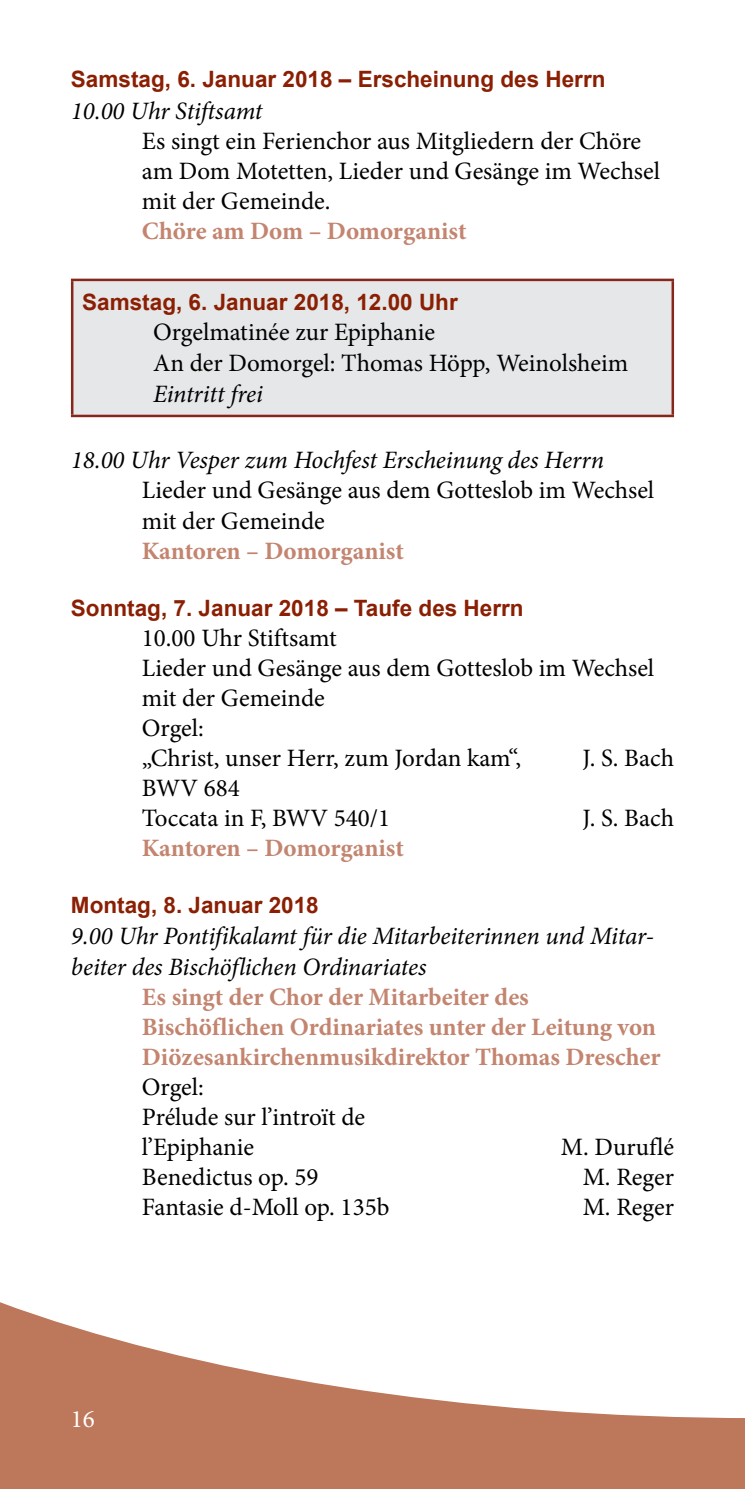
<style>
.page{position:relative;width:745px;height:1489px;background:#fff}
.page>*{position:absolute;margin:0;border:0;box-sizing:border-box;transform-origin:0 0}
.t1{font:25px/30px "Minion Pro";color:#000}
.t2{font:700 25px/30px "Minion Pro";color:#c38570}
.t3{font:italic 25px/31.2px "Minion Pro";letter-spacing:-.01em;color:#000}
.t4{font:25px "Minion Pro";color:#fff}
.t5{font:700 22.5px "Arial";color:#8a1f03}
</style>
<div class="page">
<div style="left:0;top:1240px;width:744px;height:248px;background:#bd775b"></div>
<svg style="left:0;top:1240px;width:744px;height:177px;fill:#fff"></svg>
<div style="left:72px;top:280px;width:600px;height:136px;background:#e6e7e8"></div>
<hr style="left:71px;top:281px;width:2px;height:133px;background:#87261a">
<hr style="left:71px;top:278px;width:602px;height:3px;background:#87261a">
<hr style="left:671px;top:281px;width:2px;height:133px;background:#87261a">
<hr style="left:71px;top:414px;width:602px;height:3px;background:#87261a">
<p class="t5" style="left:71px;top:64px;width:535px">Samstag, 6. Januar 2018 – Erscheinung des Herrn</p>
<p class="t3" style="left:71px;top:95px;width:193px">10.00 Uhr Stiftsamt</p>
<p class="t1" style="left:142px;top:126px;width:519px">Es singt ein Ferienchor aus Mitgliedern der Chöre am Dom Motetten, Lieder und Gesänge im Wechsel mit der Gemeinde.</p>
<p class="t2" style="left:142px;top:215px;width:326px">Chöre am Dom – Domorganist</p>
<p class="t5" style="left:82px;top:287px;width:377px">Samstag, 6. Januar 2018, 12.00 Uhr</p>
<p class="t1" style="left:153px;top:317px;width:476px">Orgelmatinée zur Epiphanie<br>An der Domorgel: Thomas Höpp, Weinolsheim</p>
<p class="t3" style="left:153px;top:378px;width:111px">Eintritt frei</p>
<p class="t3" style="left:71px;top:445px;width:534px">18.00 Uhr Vesper zum Hochfest Erscheinung des Herrn</p>
<p class="t1" style="left:142px;top:475px;width:513px">Lieder und Gesänge aus dem Gotteslob im Wechsel mit der Gemeinde</p>
<p class="t2" style="left:142px;top:535px;width:263px">Kantoren – Domorganist</p>
<p class="t5" style="left:71px;top:592px;width:454px">Sonntag, 7. Januar 2018 – Taufe des Herrn</p>
<p class="t1" style="left:142px;top:622px;width:513px">10.00 Uhr Stiftsamt<br>Lieder und Gesänge aus dem Gotteslob im Wechsel mit der Gemeinde<br>Orgel:<br>„Christ, unser Herr, zum Jordan kam“,</p>
<p class="t1" style="left:582px;top:742px;width:93px">J. S. Bach</p>
<p class="t1" style="left:142px;top:772px;width:249px">BWV 684<br>Toccata in F, BWV 540/1</p>
<p class="t1" style="left:582px;top:802px;width:93px">J. S. Bach</p>
<p class="t2" style="left:142px;top:832px;width:263px">Kantoren – Domorganist</p>
<p class="t5" style="left:71px;top:889px;width:249px">Montag, 8. Januar 2018</p>
<p class="t3" style="left:71px;top:920px;width:584px">9.00 Uhr Pontifikalamt für die Mitarbeiterinnen und Mitar&shy;beiter des Bischöflichen Ordinariates</p>
<p class="t2" style="left:142px;top:981px;width:520px">Es singt der Chor der Mitarbeiter des<br>Bischöflichen Ordinariates unter der Leitung von<br>Diözesankirchenmusikdirektor Thomas Drescher</p>
<p class="t1" style="left:142px;top:1072px;width:225px">Orgel:<br>Prélude sur l’introït de l’Epiphanie</p>
<p class="t1" style="left:560px;top:1132px;width:114px">M. Duruflé</p>
<p class="t1" style="left:142px;top:1162px;width:178px">Benedictus op. 59</p>
<p class="t1" style="left:582px;top:1162px;width:93px">M. Reger</p>
<p class="t1" style="left:142px;top:1192px;width:249px">Fantasie d-Moll op. 135b</p>
<p class="t1" style="left:582px;top:1192px;width:93px">M. Reger</p>
<p class="t4" style="left:71px;top:1402px;width:26px">16</p>
</div>
